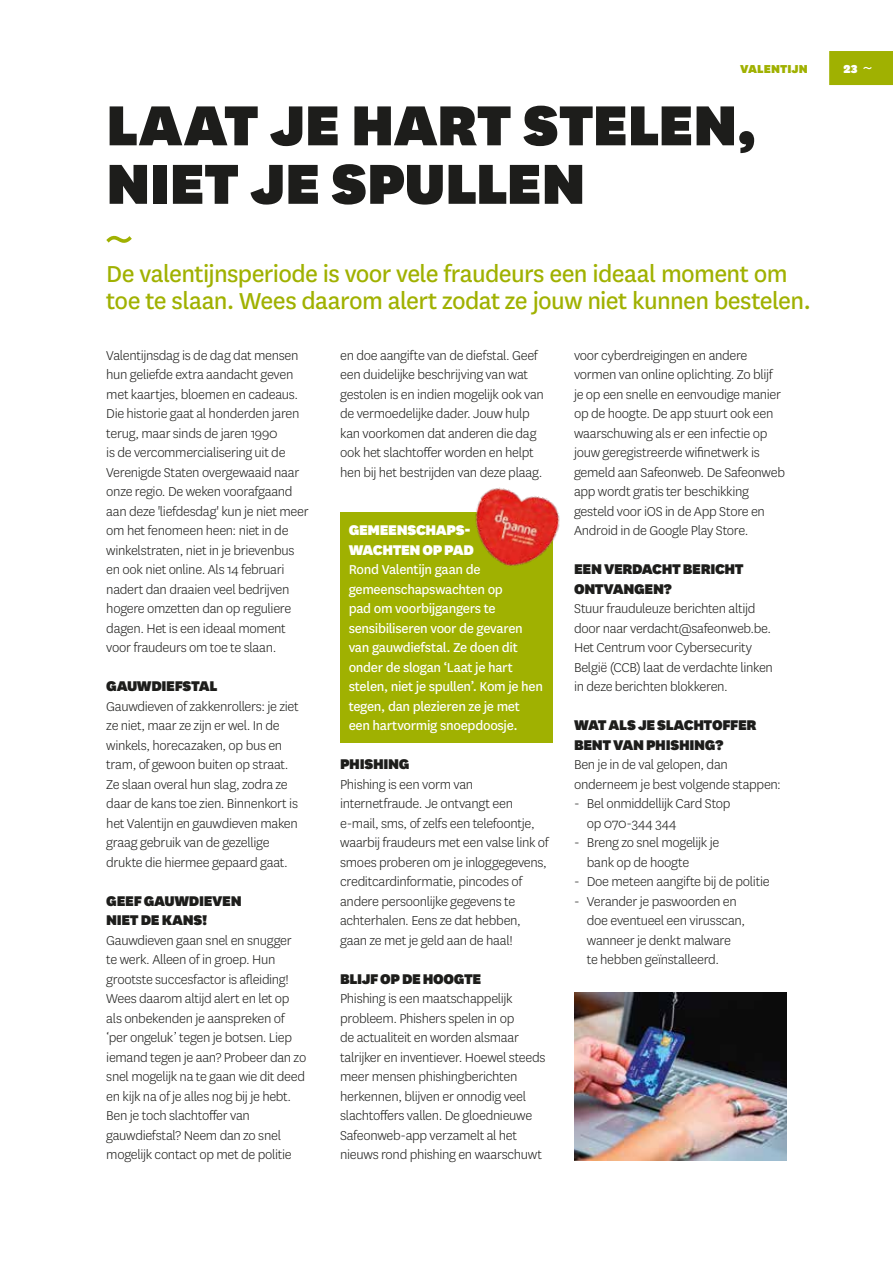
<style>
.page{position:relative;width:893px;height:1263px;background:#fff}
.page>*{position:absolute;margin:0;border:0;box-sizing:border-box;transform-origin:0 0}
.t1{font:900 66px/58.5px "National";letter-spacing:-.005em;color:#1d1d1b}
.t2{font:27px/27px "National";letter-spacing:-.025em;color:#a0b101}
.t3{font:900 16.5px/19.5px "National";letter-spacing:-.02em;color:#1d1d1b}
.t4{font:900 16.5px/19.5px "National";letter-spacing:-.02em;color:#fff}
.t5{font:300 15px/19.5px "National";letter-spacing:-.02em;color:#1d1d1b}
.t6{font:15px/19.5px "National";letter-spacing:-.02em;color:#fff}
.t7{font:900 13.5px "National";letter-spacing:.005em;color:#a0b101}
.t8{font:900 13.5px "National";color:#fff}
</style>
<div class="page">
<div style="left:829px;top:51px;width:64px;height:34px;background:#a0b101"></div>
<div style="left:340px;top:512px;width:213px;height:230px;background:#a0b101"></div>
<svg style="left:106px;top:236px;width:26px;height:7px"></svg>
<img style="left:475px;top:487px;width:85px;height:79px">
<img style="left:574px;top:992px;width:213px;height:168px">
<p class="t7" style="left:740px;top:60px;width:69px">VALENTIJN</p>
<p class="t8" style="left:843px;top:60px;width:16px">23</p>
<h1 class="t1" style="left:106px;top:92px;width:652px">LAAT JE HART STELEN,<br>NIET JE SPULLEN</h1>
<h2 class="t2" style="left:106px;top:259px;width:706px">De valentijnsperiode is voor vele fraudeurs een ideaal moment om toe te slaan. Wees daarom alert zodat ze jouw niet kunnen bestelen.</h2>
<p class="t5" style="left:106px;top:345px;width:204px">Valentijnsdag is de dag dat mensen hun geliefde extra aandacht geven met kaartjes, bloemen en cadeaus.<br>Die historie gaat al honderden jaren terug, maar sinds de jaren 1990<br>is de vercommercialisering uit de Verenigde Staten overgewaaid naar onze regio. De weken voorafgaand aan deze 'liefdesdag' kun je niet meer om het fenomeen heen: niet in de winkelstraten, niet in je brievenbus en ook niet online. Als 14 februari nadert dan draaien veel bedrijven hogere omzetten dan op reguliere dagen. Het is een ideaal moment voor fraudeurs om toe te slaan.</p>
<p class="t3" style="left:106px;top:675px;width:113px">GAUWDIEFSTAL</p>
<p class="t5" style="left:106px;top:696px;width:194px">Gauwdieven of zakkenrollers: je ziet ze niet, maar ze zijn er wel. In de winkels, horecazaken, op bus en tram, of gewoon buiten op straat.<br>Ze slaan overal hun slag, zodra ze daar de kans toe zien. Binnenkort is het Valentijn en gauwdieven maken graag gebruik van de gezellige drukte die hiermee gepaard gaat.</p>
<p class="t3" style="left:106px;top:890px;width:137px">GEEF GAUWDIEVEN<br>NIET DE KANS!</p>
<p class="t5" style="left:106px;top:930px;width:201px">Gauwdieven gaan snel en snugger te werk. Alleen of in groep. Hun grootste succesfactor is afleiding!<br>Wees daarom altijd alert en let op als onbekenden je aanspreken of ‘per ongeluk’ tegen je botsen. Liep iemand tegen je aan? Probeer dan zo snel mogelijk na te gaan wie dit deed en kijk na of je alles nog bij je hebt.<br>Ben je toch slachtoffer van gauwdiefstal? Neem dan zo snel mogelijk contact op met de politie</p>
<p class="t5" style="left:340px;top:345px;width:205px">en doe aangifte van de diefstal. Geef een duidelijke beschrijving van wat gestolen is en indien mogelijk ook van de vermoedelijke dader. Jouw hulp kan voorkomen dat anderen die dag ook het slachtoffer worden en helpt hen bij het bestrijden van deze plaag.</p>
<p class="t5" style="left:574px;top:345px;width:212px">voor cyberdreigingen en andere vormen van online oplichting. Zo blijf je op een snelle en eenvoudige manier op de hoogte. De app stuurt ook een waarschuwing als er een infectie op jouw geregistreerde wifinetwerk is gemeld aan Safeonweb. De Safeonweb app wordt gratis ter beschikking gesteld voor iOS in de App Store en Android in de Google Play Store.</p>
<p class="t3" style="left:574px;top:558px;width:171px">EEN VERDACHT BERICHT<br>ONTVANGEN?</p>
<p class="t5" style="left:574px;top:599px;width:200px">Stuur frauduleuze berichten altijd door naar verdacht@safeonweb.be.<br>Het Centrum voor Cybersecurity België (CCB) laat de verdachte linken in deze berichten blokkeren.</p>
<p class="t3" style="left:574px;top:714px;width:184px">WAT ALS JE SLACHTOFFER<br>BENT VAN PHISHING?</p>
<p class="t5" style="left:574px;top:755px;width:208px">Ben je in de val gelopen, dan onderneem je best volgende stappen:</p>
<p class="t5" style="left:587px;top:794px;width:145px;text-indent:-13px">- Bel onmiddellijk Card Stop op 070-344 344</p>
<p class="t5" style="left:587px;top:833px;width:134px;text-indent:-13px">- Breng zo snel mogelijk je bank op de hoogte</p>
<p class="t5" style="left:574px;top:872px;width:197px">- Doe meteen aangifte bij de politie</p>
<p class="t5" style="left:587px;top:891px;width:160px;text-indent:-13px">- Verander je paswoorden en doe eventueel een virusscan, wanneer je denkt malware te hebben geïnstalleerd.</p>
<p class="t4" style="left:349px;top:519px;width:127px">GEMEENSCHAPS-<br>WACHTEN OP PAD</p>
<p class="t6" style="left:349px;top:559px;width:196px">Rond Valentijn gaan de gemeenschapswachten op<br>pad om voorbijgangers te sensibiliseren voor de gevaren van gauwdiefstal. Ze doen dit onder de slogan ‘Laat je hart stelen, niet je spullen’. Kom je hen tegen, dan plezieren ze je met een hartvormig snoepdoosje.</p>
<p class="t3" style="left:340px;top:753px;width:71px">PHISHING</p>
<p class="t5" style="left:340px;top:774px;width:210px">Phishing is een vorm van internetfraude. Je ontvangt een e-mail, sms, of zelfs een telefoontje, waarbij fraudeurs met een valse link of smoes proberen om je inloggegevens, creditcardinformatie, pincodes of andere persoonlijke gegevens te achterhalen. Eens ze dat hebben, gaan ze met je geld aan de haal!</p>
<p class="t3" style="left:340px;top:968px;width:142px">BLIJF OP DE HOOGTE</p>
<p class="t5" style="left:340px;top:989px;width:207px">Phishing is een maatschappelijk probleem. Phishers spelen in op<br>de actualiteit en worden alsmaar talrijker en inventiever. Hoewel steeds meer mensen phishingberichten herkennen, blijven er onnodig veel slachtoffers vallen. De gloednieuwe Safeonweb-app verzamelt al het nieuws rond phishing en waarschuwt</p>
</div>
